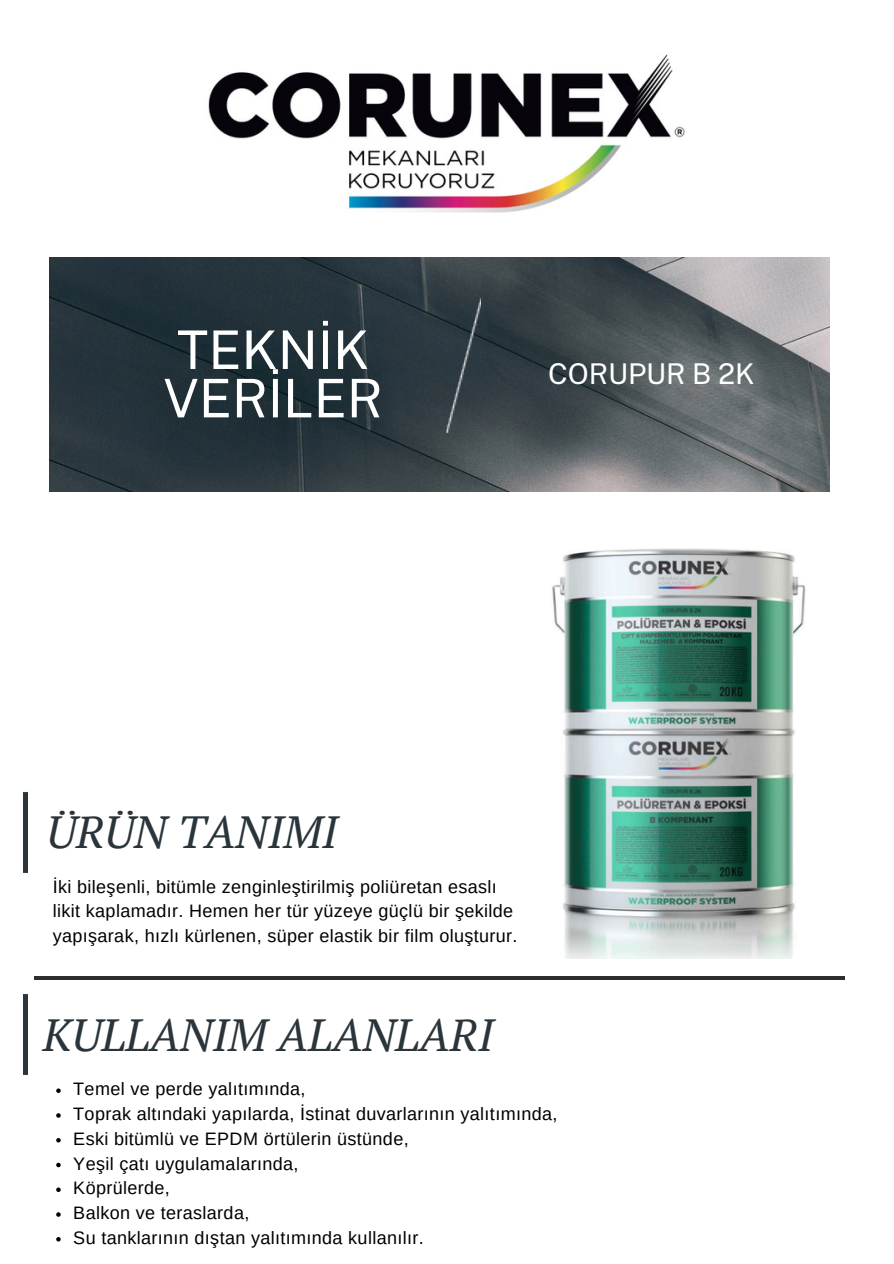
<style>
.page{position:relative;width:894px;height:1264px;background:#fff}
.page>*{position:absolute;margin:0;border:0;box-sizing:border-box;transform-origin:0 0}
.t1{font:53.25px/48.3px "Public Sans";color:#fff}
.t2{font:italic 45px "PT Serif";color:#2a353b}
.t3{font:28.5px "Public Sans";color:#fff}
.t4{font:18px/24.8px "Arimo";letter-spacing:.02em;color:#000}
</style>
<div class="page">
<img style="left:50px;top:257px;width:779px;height:234px">
<img style="left:445px;top:299px;width:35px;height:133px">
<img style="left:24px;top:792px;width:3px;height:81px">
<hr style="left:34px;top:976px;width:810px;height:3px;background:#2e2d2c">
<img style="left:208px;top:54px;width:477px;height:159px">
<img style="left:24px;top:994px;width:3px;height:81px">
<img style="left:552px;top:548px;width:254px;height:410px">
<svg style="left:56px;top:1088px;width:5px;height:4px"></svg>
<svg style="left:56px;top:1113px;width:5px;height:4px"></svg>
<svg style="left:56px;top:1138px;width:5px;height:4px"></svg>
<svg style="left:56px;top:1162px;width:5px;height:5px"></svg>
<svg style="left:56px;top:1187px;width:5px;height:4px"></svg>
<svg style="left:56px;top:1212px;width:5px;height:4px"></svg>
<svg style="left:56px;top:1237px;width:5px;height:4px"></svg>
<p class="t1" style="left:163px;top:325px;width:221px">TEKNİK<br>VERİLER</p>
<p class="t3" style="left:548px;top:357px;width:208px">CORUPUR B 2K</p>
<h2 class="t2" style="left:46px;top:801px;width:293px">ÜRÜN TANIMI</h2>
<p class="t4" style="left:53px;top:874px;width:466px">İki bileşenli, bitümle zenginleştirilmiş poliüretan esaslı likit kaplamadır. Hemen her tür yüzeye güçlü bir şekilde yapışarak, hızlı kürlenen, süper elastik bir film oluşturur.</p>
<p class="t2" style="left:43px;top:1003px;width:452px">KULLANIM ALANLARI</p>
<h2 class="t4" style="left:73px;top:1076px;width:233px">Temel ve perde yalıtımında,</h2>
<p class="t4" style="left:73px;top:1101px;width:485px">Toprak altındaki yapılarda, İstinat duvarlarının yalıtımında,</p>
<p class="t4" style="left:73px;top:1126px;width:337px">Eski bitümlü ve EPDM örtülerin üstünde,</p>
<p class="t4" style="left:73px;top:1150px;width:226px">Yeşil çatı uygulamalarında,</p>
<p class="t4" style="left:73px;top:1175px;width:98px">Köprülerde,</p>
<p class="t4" style="left:73px;top:1200px;width:177px">Balkon ve teraslarda,</p>
<p class="t4" style="left:73px;top:1225px;width:352px">Su tanklarının dıştan yalıtımında kullanılır.</p>
</div>
